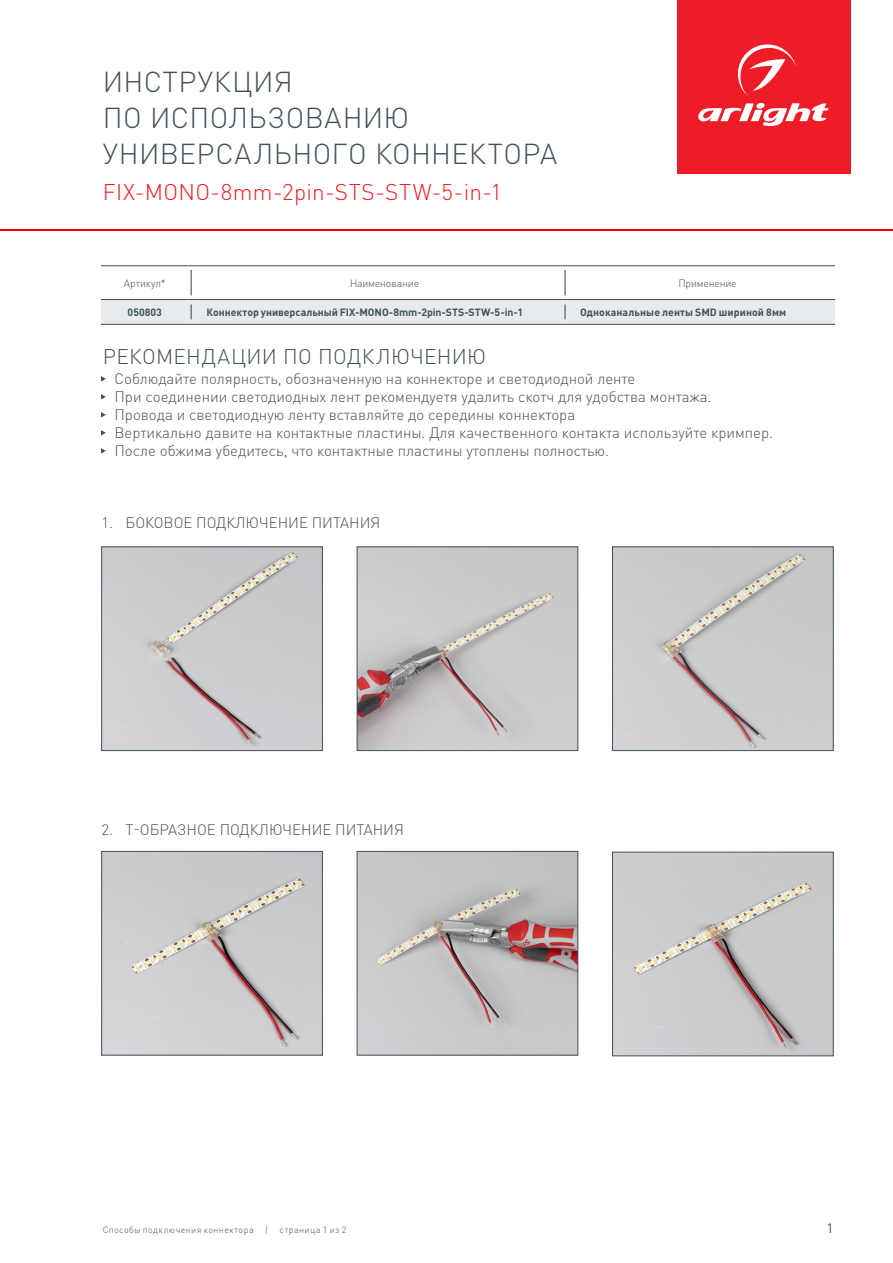
<style>
.page{position:relative;width:893px;height:1263px;background:#fff}
.page>*{position:absolute;margin:0;border:0;box-sizing:border-box;transform-origin:0 0}
.t1{font:300 28.5px "DIN Pro";letter-spacing:.015em;color:#425159}
.t2{font:300 22.5px "DIN Pro";letter-spacing:.015em;color:#ee1d23}
.t3{font:300 21px "DIN Pro";letter-spacing:.015em;color:#425159}
.t4{font:300 15px "DIN Pro";color:#425159}
.t5{font:13.5px "DIN Pro";color:#425159}
.UKAZ_GREY{font:700 10.5px "DIN Pro";letter-spacing:.005em;color:#425159}
.UKAZ_GREY-2{font:300 10.5px "DIN Pro";letter-spacing:-.015em;color:#425159}
.t6{font:300 9px "DIN Pro";letter-spacing:.04em;color:#425159}
</style>
<div class="page">
<img style="left:103px;top:549px;width:218px;height:200px">
<div style="left:101px;top:547px;width:222px;height:204px;border:1px solid #425159"></div>
<div style="left:676px;top:0;width:174px;height:174px;background:#ee1c27"></div>
<svg style="left:698px;top:103px;width:131px;height:23px"></svg>
<svg style="left:737px;top:44px;width:59px;height:52px"></svg>
<hr style="left:0;top:229px;width:893px;height:2px;background:#ff0019">
<svg style="left:101px;top:376px;width:5px;height:5px"></svg>
<svg style="left:101px;top:394px;width:5px;height:5px"></svg>
<svg style="left:101px;top:412px;width:5px;height:5px"></svg>
<svg style="left:101px;top:430px;width:5px;height:5px"></svg>
<svg style="left:101px;top:448px;width:5px;height:5px"></svg>
<img style="left:614px;top:549px;width:217px;height:200px">
<div style="left:612px;top:547px;width:221px;height:204px;border:1px solid #425159"></div>
<img style="left:103px;top:853px;width:218px;height:200px">
<div style="left:101px;top:851px;width:222px;height:204px;border:1px solid #425159"></div>
<img style="left:359px;top:549px;width:217px;height:200px">
<div style="left:357px;top:547px;width:221px;height:204px;border:1px solid #425159"></div>
<img style="left:359px;top:853px;width:217px;height:200px">
<div style="left:357px;top:851px;width:221px;height:204px;border:1px solid #425159"></div>
<img style="left:614px;top:854px;width:217px;height:200px">
<div style="left:612px;top:852px;width:221px;height:204px;border:1px solid #425159"></div>
<svg style="left:101px;top:266px;width:734px;height:59px"></svg>
<p class="t1" style="left:103px;top:63px;width:192px">ИНСТРУКЦИЯ</p>
<p class="t1" style="left:103px;top:99px;width:308px">ПО ИСПОЛЬЗОВАНИЮ</p>
<p class="t1" style="left:103px;top:135px;width:456px">УНИВЕРСАЛЬНОГО КОННЕКТОРА</p>
<p class="t2" style="left:103px;top:177px;width:401px">FIX-MONO-8mm-2pin-STS-STW-5-in-1</p>
<p class="UKAZ_GREY-2" style="left:124px;top:276px;width:44px">Артикул*</p>
<p class="UKAZ_GREY-2" style="left:350px;top:276px;width:71px">Наименование</p>
<p class="UKAZ_GREY-2" style="left:678px;top:276px;width:60px">Применение</p>
<p class="UKAZ_GREY" style="left:128px;top:305px;width:36px">050803</p>
<p class="UKAZ_GREY" style="left:206px;top:305px;width:318px">Коннектор универсальный FIX-MONO-8mm-2pin-STS-STW-5-in-1</p>
<p class="UKAZ_GREY" style="left:580px;top:305px;width:208px">Одноканальные ленты SMD шириной 8мм</p>
<p class="t3" style="left:103px;top:342px;width:385px">РЕКОМЕНДАЦИИ ПО ПОДКЛЮЧЕНИЮ</p>
<p class="t4" style="left:114px;top:368px;width:522px">Соблюдайте полярность, обозначенную на коннекторе и светодиодной ленте</p>
<p class="t4" style="left:114px;top:386px;width:599px">При соединении светодиодных лент рекомендуетя удалить скотч для удобства монтажа.</p>
<p class="t4" style="left:114px;top:404px;width:462px">Провода и светодиодную ленту вставляйте до середины коннектора</p>
<p class="t4" style="left:114px;top:422px;width:660px">Вертикально давите на контактные пластины. Для качественного контакта используйте кримпер.</p>
<p class="t4" style="left:114px;top:440px;width:496px">После обжима убедитесь, что контактные пластины утоплены полностью.</p>
<p class="t4" style="left:101px;top:512px;width:280px">1. БОКОВОЕ ПОДКЛЮЧЕНИЕ ПИТАНИЯ</p>
<p class="t4" style="left:101px;top:819px;width:304px">2. Т-ОБРАЗНОЕ ПОДКЛЮЧЕНИЕ ПИТАНИЯ</p>
<p class="t6" style="left:103px;top:1223px;width:153px">Способы подключения коннектора</p>
<p class="t6" style="left:265px;top:1223px;width:4px">|</p>
<p class="t6" style="left:280px;top:1223px;width:68px">страница 1 из 2</p>
<p class="t5" style="left:826px;top:1219px;width:9px">1</p>
</div>
